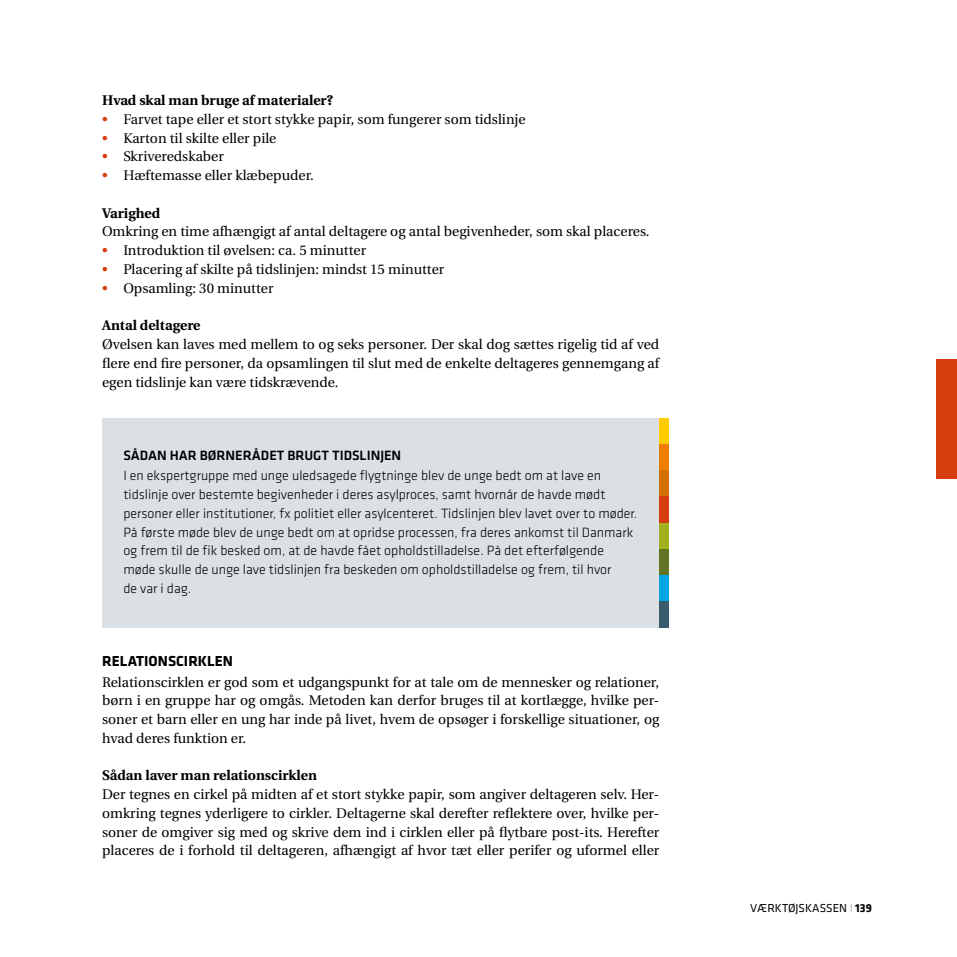
<style>
.page{position:relative;width:957px;height:957px;background:#fff}
.page>*{position:absolute;margin:0;border:0;box-sizing:border-box;transform-origin:0 0}
.t1{font:700 15px "Klavika";color:#000}
.t2{font:13.95px/18.8px "Utopia";color:#000;text-align:justify}
.t3{font:300 13.95px/18.8px "Klavika";color:#000}
.t4{font:700 13.95px "Utopia";color:#000}
.t5{font:500 13.95px "Klavika";color:#000}
.t6{font:12px "Klavika";color:#000}
.s1{color:#d53d0e}
.s2{font-weight:300;color:#9d9d9c}
.s3{font-weight:700}
</style>
<div class="page">
<div style="left:936px;top:359px;width:21px;height:119px;background:#d53d0e"></div>
<div style="left:102px;top:418px;width:557px;height:210px;background:#dae0e3"></div>
<div style="left:659px;top:418px;width:10px;height:26px;background:#fc0"></div>
<div style="left:659px;top:444px;width:10px;height:26px;background:#ef7d00"></div>
<div style="left:659px;top:470px;width:10px;height:26px;background:#d47000"></div>
<div style="left:659px;top:496px;width:10px;height:27px;background:#d53d0e"></div>
<div style="left:659px;top:523px;width:10px;height:26px;background:#a2b21e"></div>
<div style="left:659px;top:549px;width:10px;height:26px;background:#627423"></div>
<div style="left:659px;top:575px;width:10px;height:26px;background:#00a6e2"></div>
<div style="left:659px;top:601px;width:10px;height:27px;background:#385c6b"></div>
<p class="t4" style="left:102px;top:92px;width:232px">Hvad skal man bruge af materialer?</p>
<p class="t2" style="left:102px;top:110px;width:425px"><span class="s1">•</span> Farvet tape eller et stort stykke papir, som fungerer som tidslinje</p>
<p class="t2" style="left:102px;top:129px;width:176px"><span class="s1">•</span> Karton til skilte eller pile</p>
<p class="t2" style="left:102px;top:148px;width:123px"><span class="s1">•</span> Skriveredskaber</p>
<p class="t2" style="left:102px;top:166px;width:213px"><span class="s1">•</span> Hæftemasse eller klæbepuder.</p>
<p class="t4" style="left:102px;top:205px;width:60px">Varighed</p>
<p class="t2" style="left:102px;top:223px;width:549px">Omkring en time afhængigt af antal deltagere og antal begivenheder, som skal placeres.</p>
<p class="t2" style="left:102px;top:241px;width:265px"><span class="s1">•</span> Introduktion til øvelsen: ca. 5 minutter</p>
<p class="t2" style="left:102px;top:260px;width:344px"><span class="s1">•</span> Placering af skilte på tidslinjen: mindst 15 minutter</p>
<p class="t2" style="left:102px;top:279px;width:173px"><span class="s1">•</span> Opsamling: 30 minutter</p>
<p class="t4" style="left:102px;top:317px;width:100px">Antal deltagere</p>
<p class="t2" style="left:102px;top:335px;width:559px">Øvelsen kan laves med mellem to og seks personer. Der skal dog sættes rigelig tid af ved flere end fire personer, da opsamlingen til slut med de enkelte deltageres gennemgang af egen tidslinje kan være tidskrævende.</p>
<p class="t5" style="left:123px;top:448px;width:279px">SÅDAN HAR BØRNERÅDET BRUGT TIDSLINJEN</p>
<p class="t3" style="left:123px;top:466px;width:515px">I en ekspertgruppe med unge uledsagede flygtninge blev de unge bedt om at lave en tidslinje over bestemte begivenheder i deres asylproces, samt hvornår de havde mødt personer eller institutioner, fx politiet eller asylcenteret. Tidslinjen blev lavet over to møder.<br>På første møde blev de unge bedt om at opridse processen, fra deres ankomst til Danmark og frem til de fik besked om, at de havde fået opholdstilladelse. På det efterfølgende møde skulle de unge lave tidslinjen fra beskeden om opholdstilladelse og frem, til hvor<br>de var i dag.</p>
<p class="t1" style="left:102px;top:653px;width:132px">RELATIONSCIRKLEN</p>
<p class="t2" style="left:102px;top:673px;width:559px">Relationscirklen er god som et udgangspunkt for at tale om de mennesker og relationer, børn i en gruppe har og omgås. Metoden kan derfor bruges til at kortlægge, hvilke per&shy;soner et barn eller en ung har inde på livet, hvem de opsøger i forskellige situationer, og hvad deres funktion er.</p>
<p class="t4" style="left:102px;top:767px;width:216px">Sådan laver man relationscirklen</p>
<p class="t2" style="left:102px;top:785px;width:559px">Der tegnes en cirkel på midten af et stort stykke papir, som angiver deltageren selv. Her&shy;omkring tegnes yderligere to cirkler. Deltagerne skal derefter reflektere over, hvilke per&shy;soner de omgiver sig med og skrive dem ind i cirklen eller på flytbare post-its. Herefter placeres de i forhold til deltageren, afhængigt af hvor tæt eller perifer og uformel eller</p>
<p class="t6" style="left:750px;top:901px;width:123px">VÆRKTØJSKASSEN <span class="s2">I</span> <span class="s3">139</span></p>
</div>
